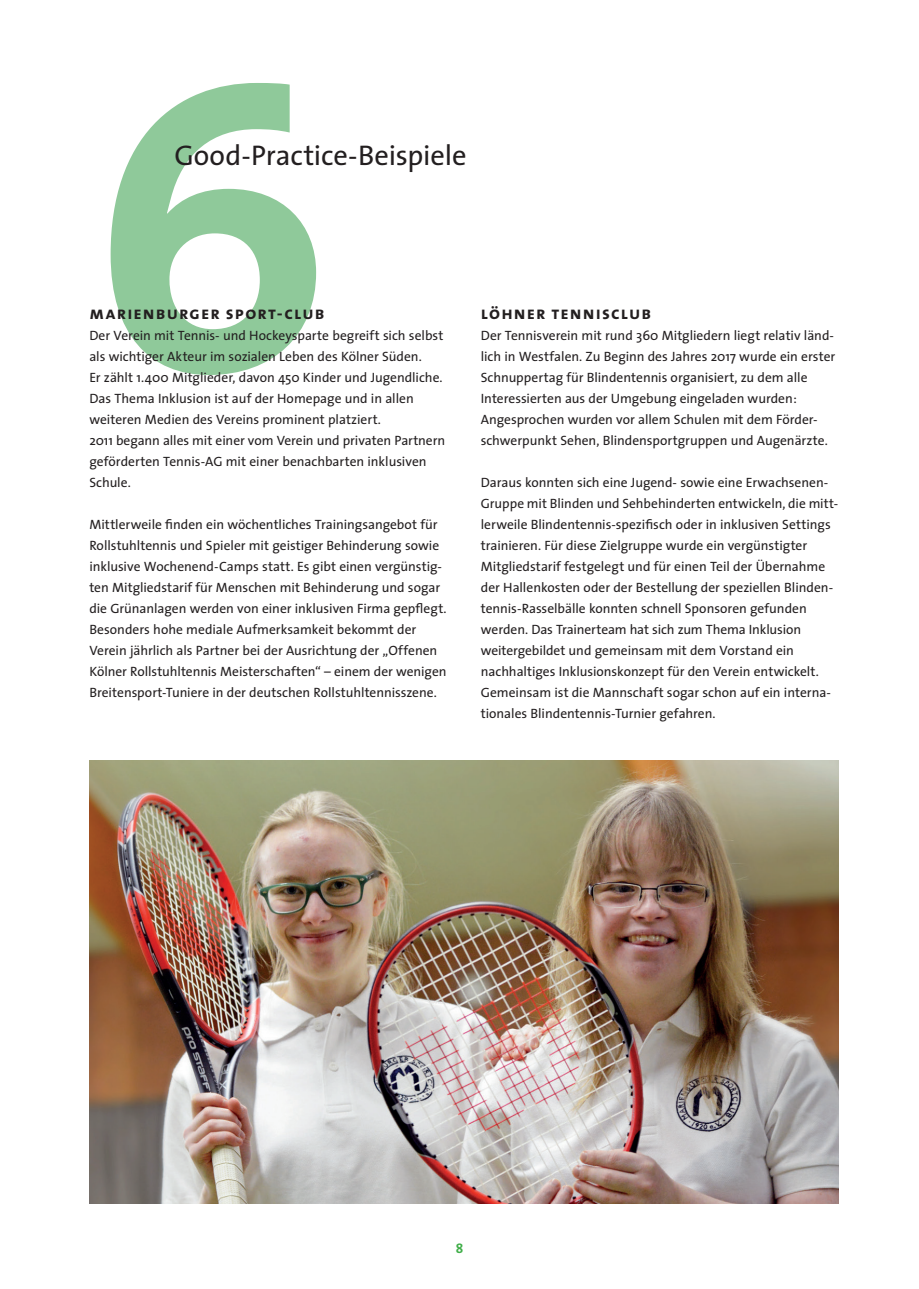
<style>
.page{position:relative;width:919px;height:1289px;background:#fff}
.page>*{position:absolute;margin:0;border:0;box-sizing:border-box;transform-origin:0 0}
.t1{font:28.5px "The Sans";letter-spacing:-.005em;color:#231f20}
.t2{font:18px "The Sans Bold Caps";letter-spacing:.06em;color:#231f20}
.t3{font:13.5px/21px "The Sans";letter-spacing:-.005em;color:#231f20}
.t4{font:700 13.5px "The Sans";color:#40ae49}
</style>
<div class="page">
<svg style="left:111px;top:83px;width:205px;height:292px;fill:#8fc99a"></svg>
<img style="left:89px;top:760px;width:749px;height:443px">
<h1 class="t1" style="left:174px;top:132px;width:293px">Good-Practice-Beispiele</h1>
<h2 class="t2" style="left:89px;top:298px;width:237px">marienburger sport-club</h2>
<p class="t3" style="left:89px;top:324px;width:357px">Der Verein mit Tennis- und Hockeysparte begreift sich selbst als wichtiger Akteur im sozialen Leben des Kölner Süden.<br>Er zählt 1.400 Mitglieder, davon 450 Kinder und Jugendliche.<br>Das Thema Inklusion ist auf der Homepage und in allen weiteren Medien des Vereins prominent platziert.<br>2011 begann alles mit einer vom Verein und privaten Partnern geförderten Tennis-AG mit einer benachbarten inklusiven Schule.</p>
<p class="t3" style="left:89px;top:513px;width:359px">Mittlerweile finden ein wöchentliches Trainingsangebot für Rollstuhltennis und Spieler mit geistiger Behinderung sowie inklusive Wochenend-Camps statt. Es gibt einen vergünstig&shy;ten Mitgliedstarif für Menschen mit Behinderung und sogar die Grünanlagen werden von einer inklusiven Firma gepflegt.<br>Besonders hohe mediale Aufmerksamkeit bekommt der Verein jährlich als Partner bei der Ausrichtung der „Offenen Kölner Rollstuhltennis Meisterschaften“ – einem der wenigen Breitensport-Tuniere in der deutschen Rollstuhltennisszene.</p>
<h2 class="t2" style="left:480px;top:298px;width:172px">löhner tennisclub</h2>
<p class="t3" style="left:480px;top:324px;width:356px">Der Tennisverein mit rund 360 Mitgliedern liegt relativ länd&shy;lich in Westfalen. Zu Beginn des Jahres 2017 wurde ein erster Schnuppertag für Blindentennis organisiert, zu dem alle Interessierten aus der Umgebung eingeladen wurden:<br>Angesprochen wurden vor allem Schulen mit dem Förder&shy;schwerpunkt Sehen, Blindensportgruppen und Augenärzte.</p>
<p class="t3" style="left:480px;top:471px;width:359px">Daraus konnten sich eine Jugend- sowie eine Erwachsenen-Gruppe mit Blinden und Sehbehinderten entwickeln, die mitt&shy;lerweile Blindentennis-spezifisch oder in inklusiven Settings trainieren. Für diese Zielgruppe wurde ein vergünstigter Mitgliedstarif festgelegt und für einen Teil der Übernahme der Hallenkosten oder der Bestellung der speziellen Blinden&shy;tennis-Rasselbälle konnten schnell Sponsoren gefunden werden. Das Trainerteam hat sich zum Thema Inklusion weitergebildet und gemeinsam mit dem Vorstand ein nachhaltiges Inklusionskonzept für den Verein entwickelt.<br>Gemeinsam ist die Mannschaft sogar schon auf ein interna&shy;tionales Blindentennis-Turnier gefahren.</p>
<p class="t4" style="left:455px;top:1237px;width:9px">8</p>
</div>
